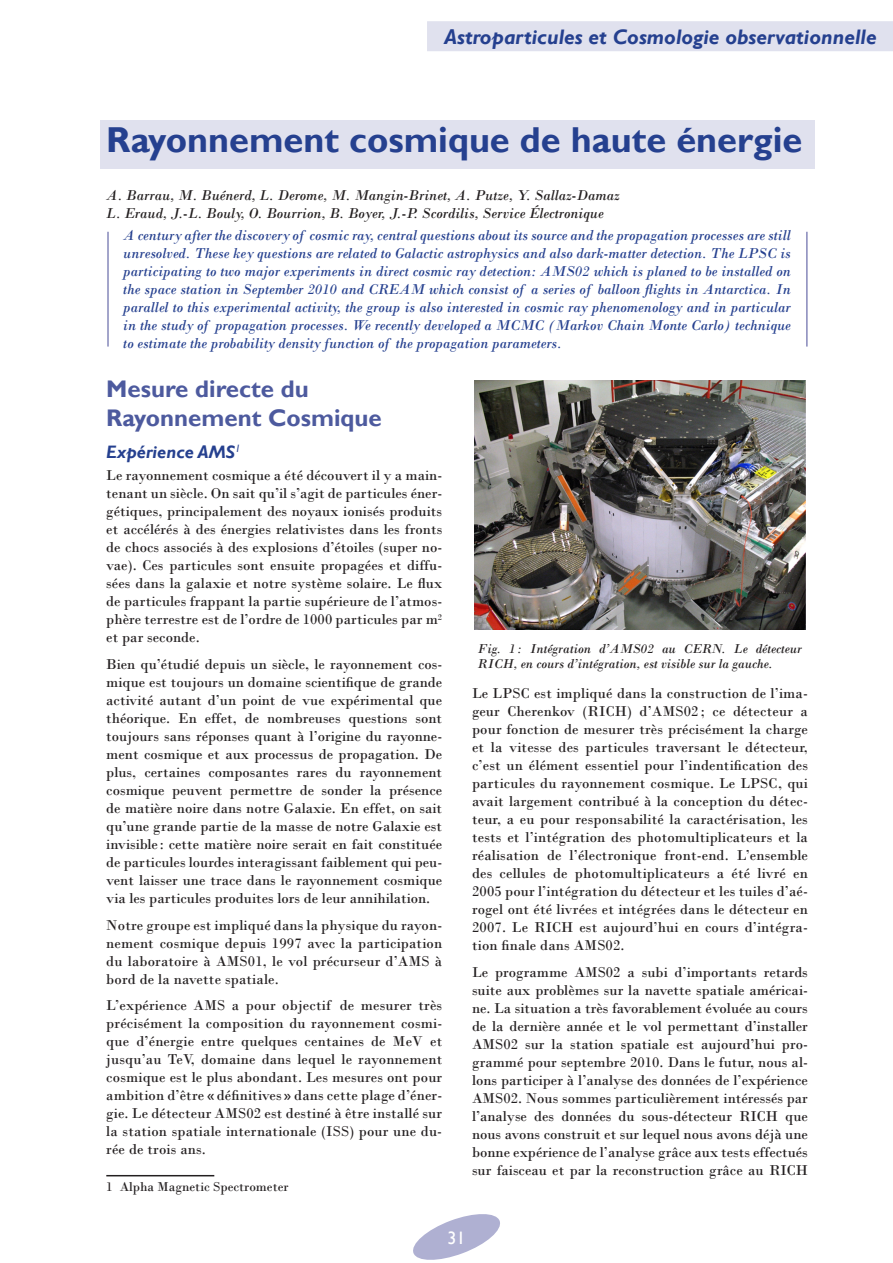
<style>
.page{position:relative;width:893px;height:1263px;background:#fff}
.page>*{position:absolute;margin:0;border:0;box-sizing:border-box;transform-origin:0 0}
.t1{font:700 36px "Gill Sans";color:#25408f}
.t2{font:700 24px/28.8px "Gill Sans";color:#4d5a9e}
.t3{font:italic 700 21px "Gill Sans";color:#25408f}
.t4{font:italic 700 18px "Gill Sans";color:#25408f}
.t5{font:18px "Gill Sans";color:#fff}
.t6{font:15px/18px "Bodoni";letter-spacing:.005em;color:#231f20;text-align:justify}
.t7{font:italic 15px/18px "Bodoni";color:#25408f;text-align:justify}
.t8{font:italic 15px/18px "Bodoni";color:#231f20}
.t9{font:italic 13.5px/15px "Bodoni";color:#231f20}
.t10{font:13.5px "Bodoni";color:#231f20}
</style>
<div class="page">
<svg style="left:413px;top:1214px;width:87px;height:46px"></svg>
<div style="left:427px;top:21px;width:466px;height:30px;background:#e0e1ee"></div>
<div style="left:100px;top:120px;width:714px;height:49px;background:#e0e1ee"></div>
<hr style="left:106px;top:1175px;width:108px;height:1px;background:#231f20">
<img style="left:474px;top:381px;width:332px;height:248px">
<hr style="left:107px;top:232px;width:2px;height:115px;background:#8688ba">
<hr style="left:806px;top:232px;width:2px;height:115px;background:#8688ba">
<h3 class="t3" style="left:444px;top:24px;width:434px">Astroparticules et Cosmologie observationnelle</h3>
<h1 class="t1" style="left:106px;top:119px;width:697px">Rayonnement cosmique de haute énergie</h1>
<p class="t8" style="left:106px;top:186px;width:515px">A. Barrau, M. Buénerd, L. Derome, M. Mangin-Brinet, A. Putze, Y. Sallaz‑Damaz<br>L. Eraud, J.-L. Bouly, O. Bourrion, B. Boyer, J.‑P. Scordilis, Service Électronique</p>
<p class="t7" style="left:123px;top:227px;width:669px">A century after the discovery of cosmic ray, central questions about its source and the propagation processes are still unresolved. These key questions are related to Galactic astrophysics and also dark-matter detection. The LPSC is participating to two major experiments in direct cosmic ray detection: AMS02 which is planed to be installed on the space station in September 2010 and CREAM which consist of a series of balloon flights in Antarctica. In parallel to this experimental activity, the group is also interested in cosmic ray phenomenology and in particular in the study of propagation processes. We recently developed a MCMC (Markov Chain Monte Carlo) technique to estimate the probability density function of the propagation parameters.</p>
<h2 class="t2" style="left:106px;top:375px;width:277px">Mesure directe du<br>Rayonnement Cosmique</h2>
<p class="t4" style="left:106px;top:442px;width:136px">Expérience AMS<sup>1</sup></p>
<p class="t6" style="left:106px;top:467px;width:337px">Le rayonnement cosmique a été découvert il y a main&shy;tenant un siècle. On sait qu’il s’agit de particules éner&shy;gétiques, principalement des noyaux ionisés produits et accélérés à des énergies relativistes dans les fronts de chocs associés à des explosions d’étoiles (super no&shy;vae). Ces particules sont ensuite propagées et diffu&shy;sées dans la galaxie et notre système solaire. Le flux de particules frappant la partie supérieure de l’atmos&shy;phère terrestre est de l’ordre de 1000 particules par m<sup>2 </sup>et par seconde.</p>
<p class="t6" style="left:106px;top:655px;width:337px">Bien qu’étudié depuis un siècle, le rayonnement cos&shy;mique est toujours un domaine scientifique de grande activité autant d’un point de vue expérimental que théorique. En effet, de nombreuses questions sont toujours sans réponses quant à l’origine du rayonne&shy;ment cosmique et aux processus de propagation. De plus, certaines composantes rares du rayonnement cosmique peuvent permettre de sonder la présence de matière noire dans notre Galaxie. En effet, on sait qu’une grande partie de la masse de notre Galaxie est invisible : cette matière noire serait en fait constituée de particules lourdes interagissant faiblement qui peu&shy;vent laisser une trace dans le rayonnement cosmique via les particules produites lors de leur annihilation.</p>
<p class="t6" style="left:106px;top:916px;width:337px">Notre groupe est impliqué dans la physique du rayon&shy;nement cosmique depuis 1997 avec la participation du laboratoire à AMS01, le vol précurseur d’AMS à bord de la navette spatiale.</p>
<p class="t6" style="left:106px;top:996px;width:337px">L’expérience AMS a pour objectif de mesurer très précisément la composition du rayonnement cosmi&shy;que d’énergie entre quelques centaines de MeV et jusqu’au TeV, domaine dans lequel le rayonnement cosmique est le plus abondant. Les mesures ont pour ambition d’être « définitives » dans cette plage d’éner&shy;gie. Le détecteur AMS02 est destiné à être installé sur la station spatiale internationale (ISS) pour une du&shy;rée de trois ans.</p>
<p class="t10" style="left:106px;top:1178px;width:184px">1 Alpha Magnetic Spectrometer</p>
<p class="t9" style="left:478px;top:641px;width:326px">Fig. 1 : Intégration d’AMS02 au CERN. Le détecteur<br>RICH, en cours d’intégration, est visible sur la gauche.</p>
<p class="t6" style="left:472px;top:685px;width:337px">Le LPSC est impliqué dans la construction de l’ima&shy;geur Cherenkov (RICH) d’AMS02 ; ce détecteur a pour fonction de mesurer très précisément la charge et la vitesse des particules traversant le détecteur, c’est un élément essentiel pour l’indentification des particules du rayonnement cosmique. Le LPSC, qui avait largement contribué à la conception du détec&shy;teur, a eu pour responsabilité la caractérisation, les tests et l’intégration des photomultiplicateurs et la réalisation de l’électronique front-end. L’ensemble des cellules de photomultiplicateurs a été livré en 2005 pour l’intégration du détecteur et les tuiles d’aé&shy;rogel ont été livrées et intégrées dans le détecteur en 2007. Le RICH est aujourd’hui en cours d’intégra&shy;tion finale dans AMS02.</p>
<p class="t6" style="left:472px;top:963px;width:337px">Le programme AMS02 a subi d’importants retards suite aux problèmes sur la navette spatiale américai&shy;ne. La situation a très favorablement évoluée au cours de la dernière année et le vol permettant d’installer AMS02 sur la station spatiale est aujourd’hui pro&shy;grammé pour septembre 2010. Dans le futur, nous al&shy;lons participer à l’analyse des données de l’expérience AMS02. Nous sommes particulièrement intéressés par l’analyse des données du sous-détecteur RICH que nous avons construit et sur lequel nous avons déjà une bonne expérience de l’analyse grâce aux tests effectués sur faisceau et par la reconstruction grâce au RICH</p>
<p class="t5" style="left:448px;top:1227px;width:19px">31</p>
</div>
